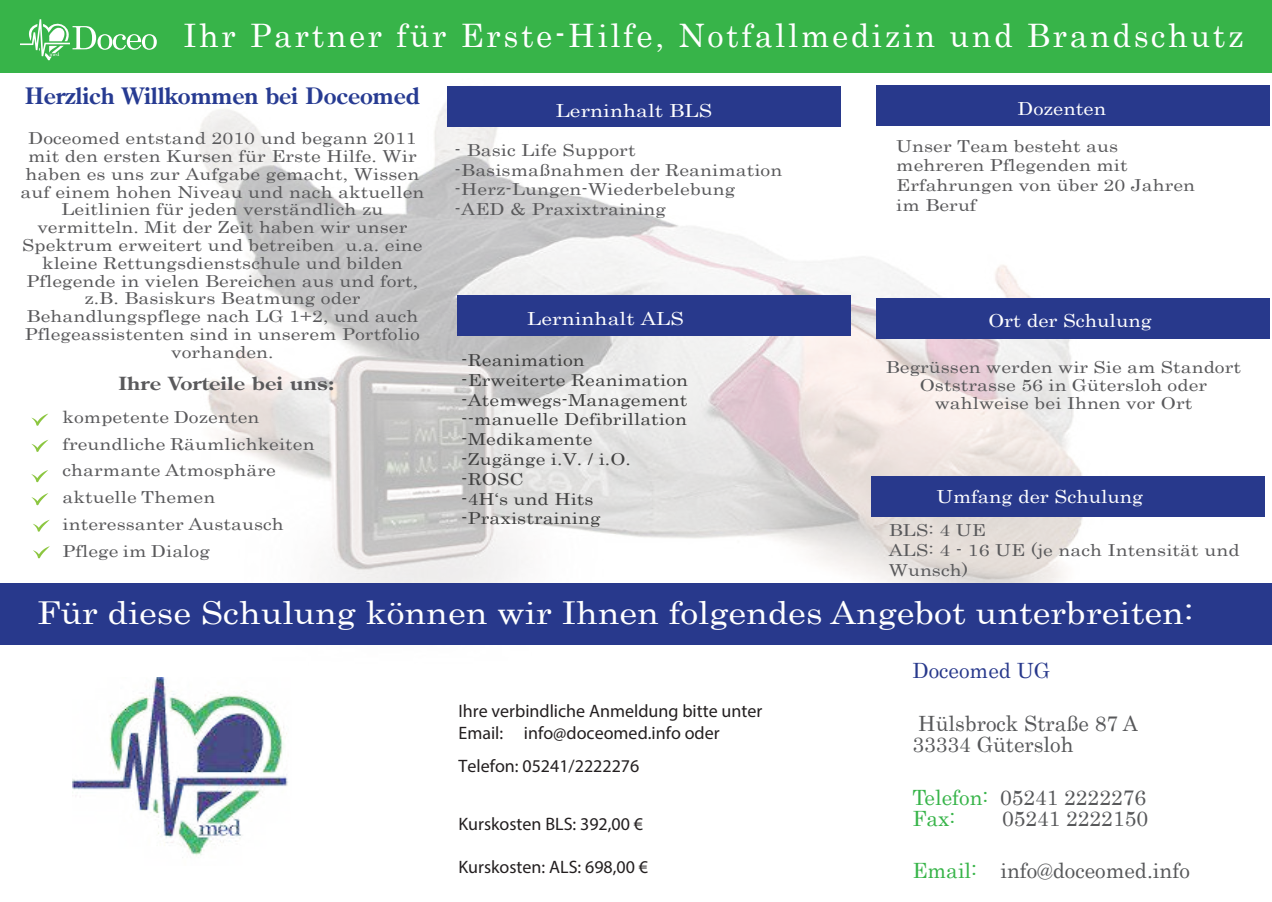
<style>
.page{position:relative;width:1272px;height:902px;background:#fff}
.page>*{position:absolute;margin:0;border:0;box-sizing:border-box;transform-origin:0 0}
.t1{font:32.25px "Century";letter-spacing:.08em;color:#fff}
.t2{font:31.5px "Century";color:#fff;scale:1.13 1}
.t3{font:700 22.5px "Century";color:#273b92}
.t4{font:21px/21px "Century";color:#57585a}
.t5{font:21px/21px "Century";color:#37b449}
.t6{font:21px "Century";color:#28398c}
.t7{font:18px/21.6px "Myriad Pro";color:#231f20}
.t8{font:18px "Century";color:#fff;scale:1.13 1}
.t9{font:18px "Century";color:#fff;scale:1.18 1}
.t10{font:700 18px "Century";letter-spacing:.005em;color:#59595b;scale:1.18 1}
.t11{font:16.5px/17.9px "Century";letter-spacing:.005em;color:#59595b;scale:1.18 1}
.t12{font:16.5px/19.8px "Century";letter-spacing:.005em;color:#404040;scale:1.18 1}
.s1{color:#57585a}
.s2{color:#37b449}
</style>
<div class="page">
<img style="left:0;top:72px;width:1271px;height:573px">
<div style="left:0;top:583px;width:1271px;height:61px;background:#28398c"></div>
<div style="left:0;top:0;width:1271px;height:72px;background:#37b449"></div>
<svg style="left:20px;top:19px;width:137px;height:41px"></svg>
<svg style="left:31px;top:413px;width:17px;height:13px"></svg>
<svg style="left:33px;top:519px;width:17px;height:13px"></svg>
<svg style="left:33px;top:546px;width:17px;height:12px"></svg>
<svg style="left:31px;top:470px;width:17px;height:12px"></svg>
<svg style="left:31px;top:439px;width:17px;height:13px"></svg>
<div style="left:876px;top:85px;width:393px;height:41px;background:#28398c"></div>
<svg style="left:31px;top:493px;width:17px;height:12px"></svg>
<div style="left:871px;top:476px;width:393px;height:41px;background:#28398c"></div>
<img style="left:72px;top:677px;width:216px;height:179px">
<div style="left:876px;top:298px;width:393px;height:41px;background:#28398c"></div>
<div style="left:447px;top:86px;width:393px;height:41px;background:#28398c"></div>
<div style="left:457px;top:295px;width:393px;height:40px;background:#28398c"></div>
<h1 class="t1" style="left:183px;top:23px;width:1061px">Ihr Partner für Erste-Hilfe, Notfallmedizin und Brandschutz</h1>
<h3 class="t3" style="left:25px;top:83px;width:396px">Herzlich Willkommen bei Doceomed</h3>
<p class="t11" style="left:20px;top:128px;width:344px;text-align:center">Doceomed entstand 2010 und begann 2011 mit den ersten Kursen für Erste Hilfe. Wir haben es uns zur Aufgabe gemacht, Wissen auf einem hohen Niveau und nach aktuellen Leitlinien für jeden verständlich zu vermitteln. Mit der Zeit haben wir unser Spektrum erweitert und betreiben u.a. eine kleine Rettungsdienstschule und bilden Pflegende in vielen Bereichen aus und fort, z.B. Basiskurs Beatmung oder Behandlungspflege nach LG 1+2, und auch Pflegeassistenten sind in unserem Portfolio vorhanden.</p>
<p class="t10" style="left:118px;top:373px;width:185px">Ihre Vorteile bei uns:</p>
<p class="t11" style="left:63px;top:402px;width:215px;line-height:26.7px">kompetente Dozenten freundliche Räumlichkeiten charmante Atmosphäre aktuelle Themen interessanter Austausch<br>Pflege im Dialog</p>
<p class="t9" style="left:555px;top:95px;width:134px">Lerninhalt BLS</p>
<p class="t8" style="left:1017px;top:93px;width:80px">Dozenten</p>
<p class="t11" style="left:454px;top:138px;width:279px;line-height:19.8px">- Basic Life Support -Basismaßnahmen der Reanimation -Herz-Lungen-Wiederbelebung -AED &amp; Praxixtraining</p>
<p class="t11" style="left:896px;top:134px;width:255px;line-height:19.8px">Unser Team besteht aus mehreren Pflegenden mit<br>Erfahrungen von über 20 Jahren im Beruf</p>
<p class="t9" style="left:527px;top:304px;width:134px">Lerninhalt ALS</p>
<p class="t12" style="left:461px;top:348px;width:194px">-Reanimation -Erweiterte Reanimation -Atemwegs-Management --manuelle Defibrillation -Medikamente<br>-Zugänge i.V. / i.O. -ROSC<br>-4H‘s und Hits -Praxistraining</p>
<p class="t8" style="left:988px;top:305px;width:146px">Ort der Schulung</p>
<p class="t11" style="left:885px;top:356px;width:302px;text-align:center">Begrüssen werden wir Sie am Standort<br>Oststrasse 56 in Gütersloh oder wahlweise bei Ihnen vor Ort</p>
<p class="t8" style="left:936px;top:489px;width:184px">Umfang der Schulung</p>
<p class="t11" style="left:888px;top:518px;width:299px;line-height:19.8px">BLS: 4 UE<br>ALS: 4 - 16 UE (je nach Intensität und<br>Wunsch)</p>
<h2 class="t2" style="left:37px;top:600px;width:1025px">Für diese Schulung können wir Ihnen folgendes Angebot unterbreiten:</h2>
<p class="t7" style="left:458px;top:701px;width:305px">Ihre verbindliche Anmeldung bitte unter<br>Email: info@doceomed.info oder</p>
<p class="t7" style="left:458px;top:757px;width:182px">Telefon: 05241/2222276</p>
<p class="t7" style="left:458px;top:812px;width:186px">Kurskosten BLS: 392,00 €</p>
<p class="t7" style="left:458px;top:856px;width:191px">Kurskosten: ALS: 698,00 €</p>
<p class="t6" style="left:912px;top:662px;width:139px">Doceomed UG</p>
<p class="t4" style="left:912px;top:714px;width:227px">Hülsbrock Straße 87 A<br>33334 Gütersloh</p>
<p class="t5" style="left:912px;top:788px;width:235px">Telefon: <span class="s1">05241 2222276<br></span>Fax:</p>
<p class="t4" style="left:1002px;top:809px;width:147px">05241 2222150</p>
<p class="t4" style="left:912px;top:861px;width:279px"><span class="s2">Email:</span> info@doceomed.info</p>
</div>
